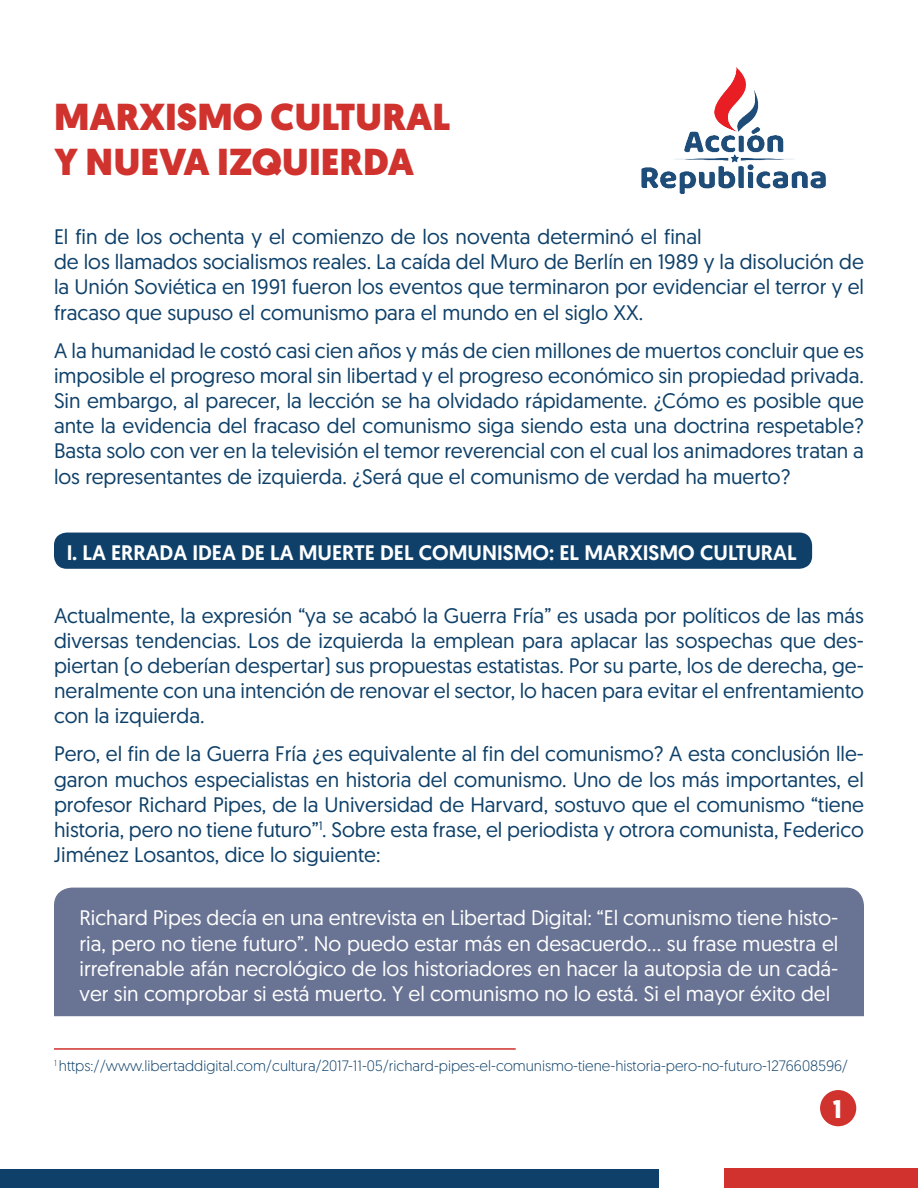
<style>
.page{position:relative;width:918px;height:1188px;background:#fff}
.page>*{position:absolute;margin:0;border:0;box-sizing:border-box;transform-origin:0 0}
.t1{font:900 37.5px/45px "Geomanist";color:#d0322e}
.t2{font:700 25.5px "Geomanist";color:#fff}
.t3{font:21px/25.2px "Geomanist";color:#0e4069;text-align:justify}
.t4{font:21px/25.2px "Geomanist";color:#fff;text-align:justify}
.t5{font:500 21px "Geomanist";color:#fff}
.t6{font:300 15px "Geomanist";color:#0e4069}
</style>
<div class="page">
<div style="left:54px;top:533px;width:758px;height:36px;background:#0e4069;border-radius:13px"></div>
<div style="left:54px;top:888px;width:810px;height:128px;background:#697393"></div>
<div style="left:820px;top:1090px;width:36px;height:36px;background:#d0322e;border-radius:50%"></div>
<hr style="left:54px;top:1048px;width:462px;height:2px;background:#d0322e">
<div style="left:0;top:1169px;width:918px;height:19px;background:#0e4069"></div>
<div style="left:660px;top:1168px;width:258px;height:20px;background:#fff"></div>
<div style="left:724px;top:1168px;width:194px;height:20px;background:#d1322e"></div>
<img style="left:641px;top:67px;width:185px;height:127px">
<h1 class="t1" style="left:54px;top:95px;width:398px">MARXISMO CULTURAL<br>Y NUEVA IZQUIERDA</h1>
<p class="t3" style="left:54px;top:223px;width:812px;text-align:left">El fin de los ochenta y el comienzo de los noventa determinó el final<br>de los llamados socialismos reales. La caída del Muro de Berlín en 1989 y la disolución de la Unión Soviética en 1991 fueron los eventos que terminaron por evidenciar el terror y el fracaso que supuso el comunismo para el mundo en el siglo XX.</p>
<p class="t3" style="left:54px;top:337px;width:812px">A la humanidad le costó casi cien años y más de cien millones de muertos concluir que es imposible el progreso moral sin libertad y el progreso económico sin propiedad privada.<br>Sin embargo, al parecer, la lección se ha olvidado rápidamente. ¿Cómo es posible que ante la evidencia del fracaso del comunismo siga siendo esta una doctrina respetable?<br>Basta solo con ver en la televisión el temor reverencial con el cual los animadores tratan a los representantes de izquierda. ¿Será que el comunismo de verdad ha muerto?</p>
<p class="t5" style="left:67px;top:538px;width:731px">I. LA ERRADA IDEA DE LA MUERTE DEL COMUNISMO: EL MARXISMO CULTURAL</p>
<p class="t3" style="left:54px;top:602px;width:812px">Actualmente, la expresión “ya se acabó la Guerra Fría” es usada por políticos de las más diversas tendencias. Los de izquierda la emplean para aplacar las sospechas que des&shy;piertan (o deberían despertar) sus propuestas estatistas. Por su parte, los de derecha, ge&shy;neralmente con una intención de renovar el sector, lo hacen para evitar el enfrentamiento con la izquierda.</p>
<p class="t3" style="left:54px;top:741px;width:812px">Pero, el fin de la Guerra Fría ¿es equivalente al fin del comunismo? A esta conclusión lle&shy;garon muchos especialistas en historia del comunismo. Uno de los más importantes, el profesor Richard Pipes, de la Universidad de Harvard, sostuvo que el comunismo “tiene historia, pero no tiene futuro”<sup>1</sup>. Sobre esta frase, el periodista y otrora comunista, Federico Jiménez Losantos, dice lo siguiente:</p>
<p class="t4" style="left:80px;top:905px;width:760px">Richard Pipes decía en una entrevista en Libertad Digital: “El comunismo tiene histo&shy;ria, pero no tiene futuro”. No puedo estar más en desacuerdo… su frase muestra el irrefrenable afán necrológico de los historiadores en hacer la autopsia de un cadá&shy;ver sin comprobar si está muerto. Y el comunismo no lo está. Si el mayor éxito del</p>
<p class="t6" style="left:54px;top:1056px;width:795px"><sup>1</sup> https://www.libertaddigital.com/cultura/2017-11-05/richard-pipes-el-comunismo-tiene-historia-pero-no-futuro-1276608596/</p>
<p class="t2" style="left:833px;top:1092px;width:11px">1</p>
</div>
